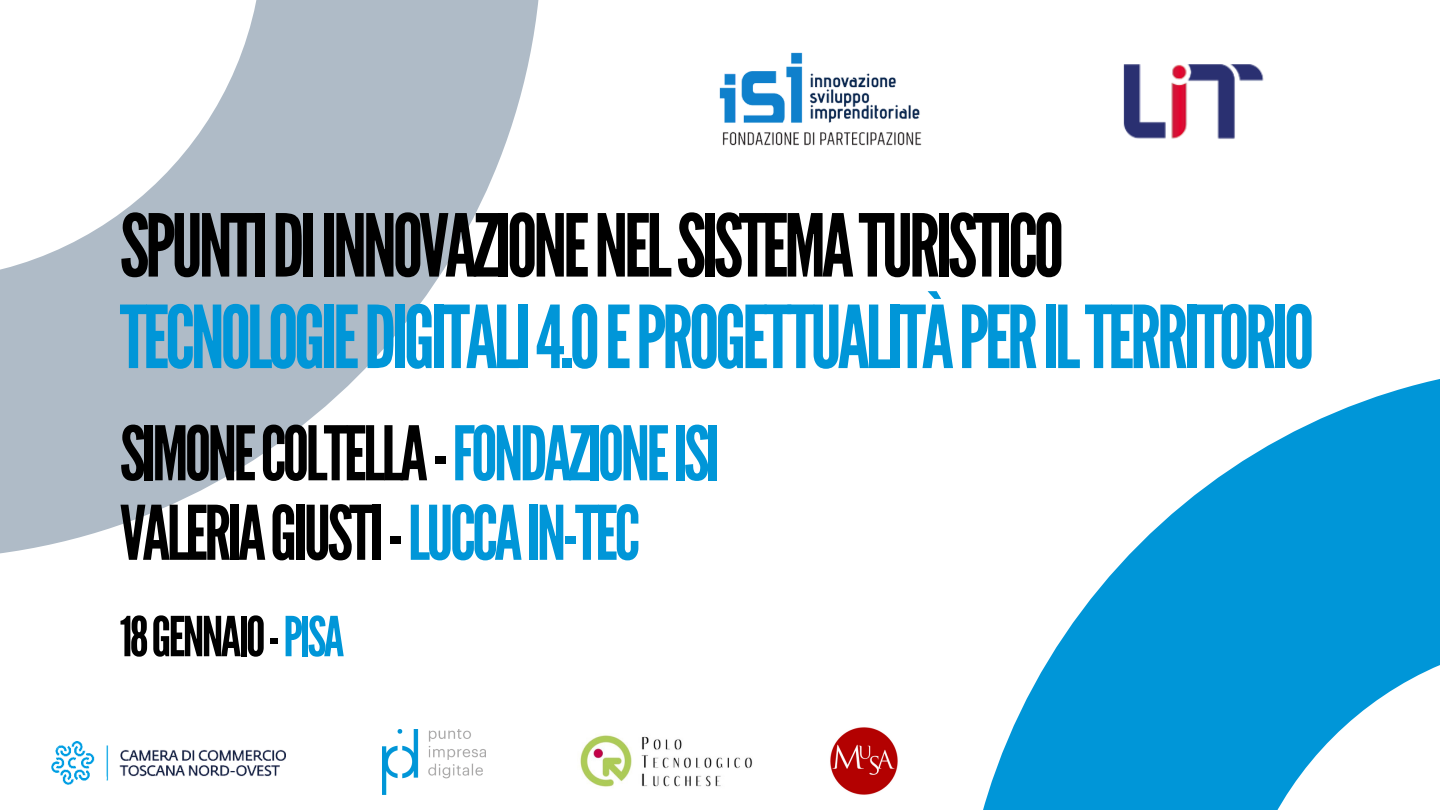
<style>
.page{position:relative;width:1440px;height:810px;background:#fff}
.page>*{position:absolute;margin:0;border:0;box-sizing:border-box;transform-origin:0 0}
.t1{font:86.4px "League Gothic";letter-spacing:-.05em;color:#0096d8}
.t2{font:86.4px "League Gothic";letter-spacing:-.05em;color:#000}
.t3{font:75px "League Gothic";letter-spacing:-.05em;color:#000}
.t4{font:55px "League Gothic";letter-spacing:-.05em;color:#000}
.s1{color:#0096d8}
</style>
<div class="page">
<svg style="left:983px;top:379px;width:457px;height:431px;fill:#0096d8"></svg>
<svg style="left:0;top:0;width:539px;height:554px;fill:#afbbc7"></svg>
<img style="left:51px;top:741px;width:235px;height:43px">
<img style="left:719px;top:52px;width:203px;height:94px">
<img style="left:383px;top:729px;width:103px;height:66px">
<img style="left:580px;top:735px;width:173px;height:52px">
<img style="left:830px;top:727px;width:68px;height:68px">
<img style="left:1123px;top:64px;width:141px;height:75px">
<p class="t2" style="left:120px;top:196px;width:946px">SPUNTIDIINNOVAZIONENELSISTEMATURISTICO</p>
<p class="t1" style="left:120px;top:287px;width:1196px">TECNOLOGIEDIGITALI4.0EPROGETTUALITÀPERILTERRITORIO</p>
<p class="t3" style="left:120px;top:410px;width:602px">SIMONECOLTELLA-<span class="s1">FONDAZIONEISI</span></p>
<p class="t3" style="left:120px;top:490px;width:522px">VALERIAGIUSTI-<span class="s1">LUCCAIN-TEC</span></p>
<p class="t4" style="left:120px;top:605px;width:226px">18GENNAIO-<span class="s1">PISA</span></p>
</div>
